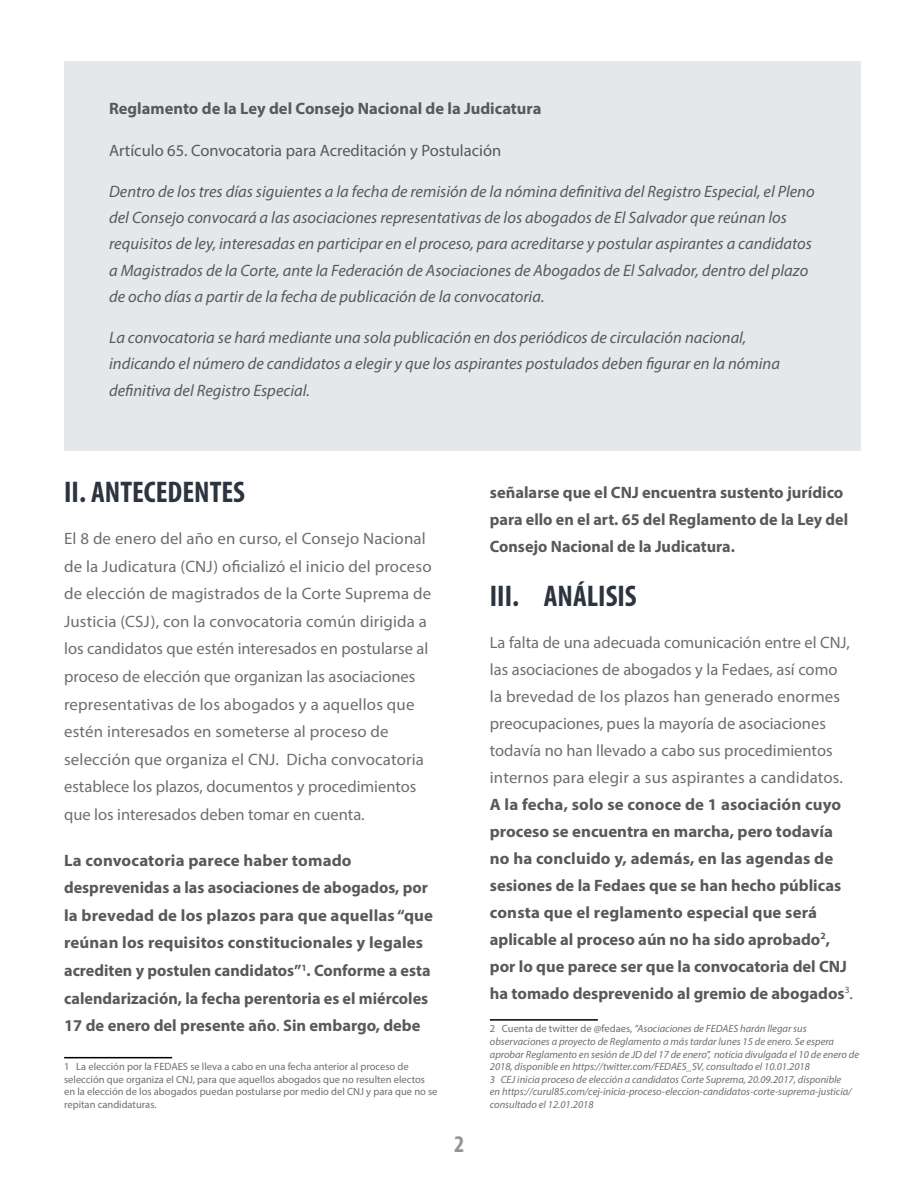
<style>
.page{position:relative;width:918px;height:1188px;background:#fff}
.page>*{position:absolute;margin:0;border:0;box-sizing:border-box;transform-origin:0 0}
.t1{font:700 condensed 30px "Myriad Pro";color:#2c343f}
.t2{font:700 condensed 24px "Myriad Pro";color:#939598}
.t3{font:700 16.5px/27px "Myriad Pro";color:#58595b}
.t4{font:16.5px/27.6px "Myriad Pro";color:#6d6e71}
.t5{font:italic 16.5px/26.2px "Myriad Pro";color:#58595b}
.t6{font:16.5px "Myriad Pro";color:#58595b}
.t7{font:italic 10.5px/12.6px "Myriad Pro";color:#6d6e71}
.t8{font:10.5px/12.6px "Myriad Pro";color:#6d6e71}
.s1{font-weight:400}
.s2{font-style:normal}
</style>
<div class="page">
<div style="left:64px;top:62px;width:797px;height:389px;background:#e6e7e8"></div>
<hr style="left:64px;top:1057px;width:108px;height:1px;background:#000">
<hr style="left:490px;top:1019px;width:108px;height:2px;background:#000">
<p class="t3" style="left:109px;top:95px;width:434px">Reglamento de la Ley del Consejo Nacional de la Judicatura</p>
<p class="t6" style="left:109px;top:140px;width:394px">Artículo 65. Convocatoria para Acreditación y Postulación</p>
<p class="t5" style="left:109px;top:178px;width:707px">Dentro de los tres días siguientes a la fecha de remisión de la nómina definitiva del Registro Especial, el Pleno del Consejo convocará a las asociaciones representativas de los abogados de El Salvador que reúnan los requisitos de ley, interesadas en participar en el proceso, para acreditarse y postular aspirantes a candidatos a Magistrados de la Corte, ante la Federación de Asociaciones de Abogados de El Salvador, dentro del plazo de ocho días a partir de la fecha de publicación de la convocatoria.</p>
<p class="t5" style="left:109px;top:324px;width:672px">La convocatoria se hará mediante una sola publicación en dos periódicos de circulación nacional, indicando el número de candidatos a elegir y que los aspirantes postulados deben figurar en la nómina definitiva del Registro Especial.</p>
<h1 class="t1" style="left:64px;top:473px;width:182px">II. ANTECEDENTES</h1>
<p class="t4" style="left:64px;top:524px;width:369px">El 8 de enero del año en curso, el Consejo Nacional de la Judicatura (CNJ) oficializó el inicio del proceso de elección de magistrados de la Corte Suprema de Justicia (CSJ), con la convocatoria común dirigida a los candidatos que estén interesados en postularse al proceso de elección que organizan las asociaciones representativas de los abogados y a aquellos que estén interesados en someterse al proceso de selección que organiza el CNJ. Dicha convocatoria establece los plazos, documentos y procedimientos que los interesados deben tomar en cuenta.</p>
<p class="t3" style="left:64px;top:846px;width:370px;line-height:27.6px">La convocatoria parece haber tomado desprevenidas a las asociaciones de abogados, por la brevedad de los plazos para que aquellas “que reúnan los requisitos constitucionales y legales acrediten y postulen candidatos”<sup>1</sup>. Conforme a esta calendarización, la fecha perentoria es el miércoles 17 de enero del presente año<span class="s1">.</span> Sin embargo, debe</p>
<p class="t8" style="left:64px;top:1060px;width:375px">1 La elección por la FEDAES se lleva a cabo en una fecha anterior al proceso de selección que organiza el CNJ, para que aquellos abogados que no resulten electos en la elección de los abogados puedan postularse por medio del CNJ y para que no se repitan candidaturas.</p>
<h2 class="t2" style="left:454px;top:1129px;width:12px">2</h2>
<p class="t3" style="left:490px;top:478px;width:360px">señalarse que el CNJ encuentra sustento jurídico para ello en el art. 65 del Reglamento de la Ley del<br>Consejo Nacional de la Judicatura.</p>
<h1 class="t1" style="left:490px;top:577px;width:148px">III. ANÁLISIS</h1>
<p class="t4" style="left:490px;top:629px;width:362px;line-height:27px">La falta de una adecuada comunicación entre el CNJ, las asociaciones de abogados y la Fedaes, así como la brevedad de los plazos han generado enormes preocupaciones, pues la mayoría de asociaciones todavía no han llevado a cabo sus procedimientos internos para elegir a sus aspirantes a candidatos.</p>
<p class="t3" style="left:490px;top:790px;width:365px">A la fecha, solo se conoce de 1 asociación cuyo proceso se encuentra en marcha, pero todavía no ha concluido y, además, en las agendas de sesiones de la Fedaes que se han hecho públicas consta que el reglamento especial que será aplicable al proceso aún no ha sido aprobado<sup>2</sup>, por lo que parece ser que la convocatoria del CNJ ha tomado desprevenido al gremio de abogados<sup>3</sup><span class="s1">.</span></p>
<p class="t7" style="left:490px;top:1022px;width:371px"><span class="s2">2 Cuenta de twitter de @fedaes,</span> ”Asociaciones de FEDAES harán llegar sus observaciones a proyecto de Reglamento a más tardar lunes 15 de enero. Se espera aprobar Reglamento en sesión de JD del 17 de enero”, noticia divulgada el 10 de enero de 2018, disponible en https://twitter.com/FEDAES_SV, consultado el 10.01.2018<br>3 CEJ inicia proceso de elección a candidatos Corte Suprema, 20.09.2017, disponible<br>en https://curul85.com/cej-inicia-proceso-eleccion-candidatos-corte-suprema-justicia/ consultado el 12.01.2018</p>
</div>
